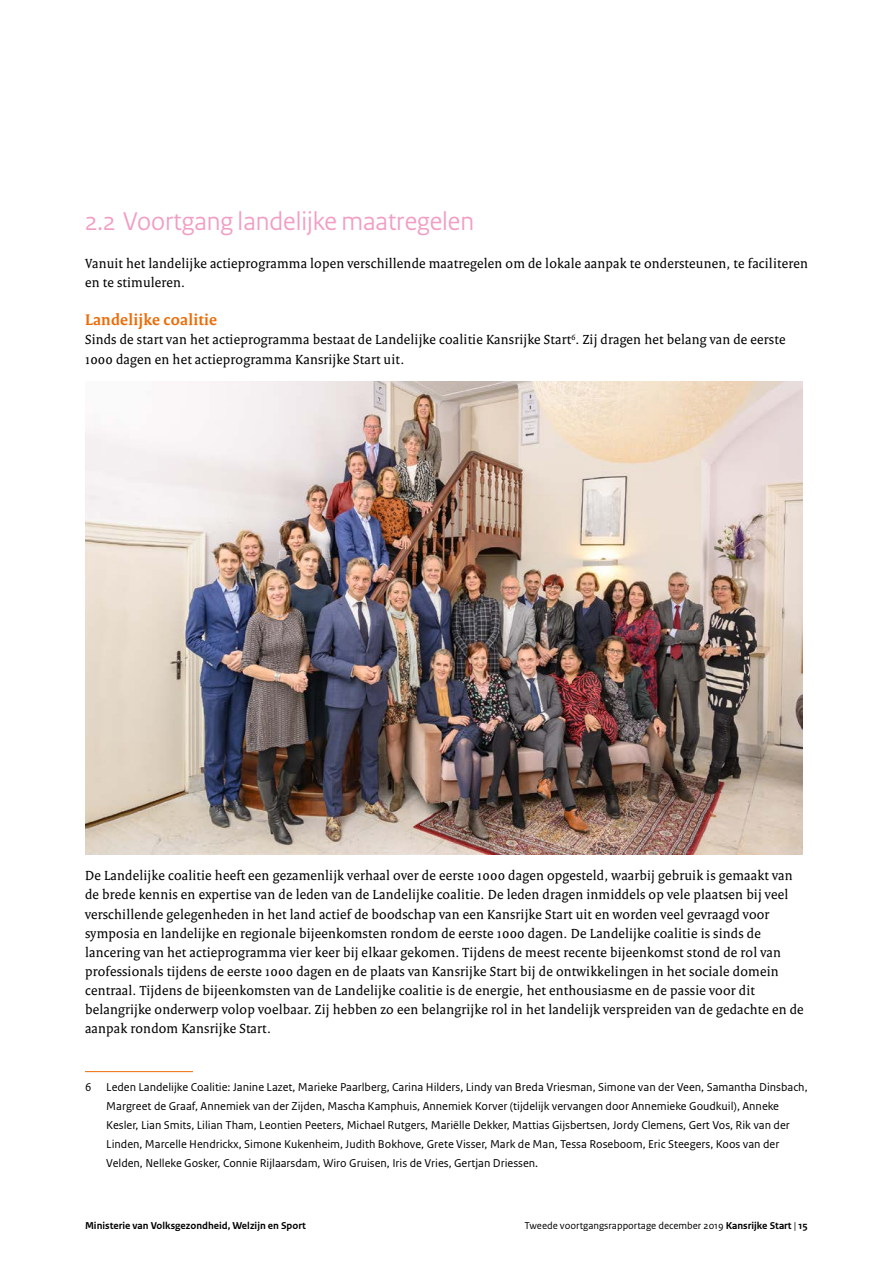
<style>
.page{position:relative;width:893px;height:1263px;background:#fff}
.page>*{position:absolute;margin:0;border:0;box-sizing:border-box;transform-origin:0 0}
.vws_06_-_Kop_niveau{font:27px "Rijksoverheid Sans Heading";color:#f19ec4}
.vws_08_-_Tussenkop_t{font:700 16.5px "Rijksoverheid Serif";letter-spacing:.015em;color:#ed6b06}
.vws_11_-_Plat{font:14.25px/19.2px "Rijksoverheid Serif";letter-spacing:.015em;color:#000}
.vws_24_-_Voetnoot{font:12px/19.2px "Rijksoverheid Sans Text";color:#000}
.t1{font:10.5px "Rijksoverheid Sans Text";color:#000}
.t2{font:700 10.5px "Rijksoverheid Sans Text";color:#000}
.s1{font-weight:700}
</style>
<div class="page">
<hr style="left:85px;top:1071px;width:108px;height:1px;background:#ed6b06">
<img style="left:85px;top:381px;width:718px;height:474px">
<p class="vws_06_-_Kop_niveau" style="left:85px;top:205px;width:391px">2.2 Voortgang landelijke maatregelen</p>
<p class="vws_11_-_Plat" style="left:85px;top:254px;width:724px">Vanuit het landelijke actieprogramma lopen verschillende maatregelen om de lokale aanpak te ondersteunen, te faciliteren en te stimuleren.</p>
<p class="vws_08_-_Tussenkop_t" style="left:85px;top:310px;width:134px">Landelijke coalitie</p>
<p class="vws_11_-_Plat" style="left:85px;top:330px;width:702px">Sinds de start van het actieprogramma bestaat de Landelijke coalitie Kansrijke Start<sup>6</sup>. Zij dragen het belang van de eerste<br>1000 dagen en het actieprogramma Kansrijke Start uit.</p>
<p class="vws_11_-_Plat" style="left:85px;top:866px;width:720px">De Landelijke coalitie heeft een gezamenlijk verhaal over de eerste 1000 dagen opgesteld, waarbij gebruik is gemaakt van de brede kennis en expertise van de leden van de Landelijke coalitie. De leden dragen inmiddels op vele plaatsen bij veel verschillende gelegenheden in het land actief de boodschap van een Kansrijke Start uit en worden veel gevraagd voor symposia en landelijke en regionale bijeenkomsten rondom de eerste 1000 dagen. De Landelijke coalitie is sinds de lancering van het actieprogramma vier keer bij elkaar gekomen. Tijdens de meest recente bijeenkomst stond de rol van professionals tijdens de eerste 1000 dagen en de plaats van Kansrijke Start bij de ontwikkelingen in het sociale domein centraal. Tijdens de bijeenkomsten van de Landelijke coalitie is de energie, het enthousiasme en de passie voor dit belangrijke onderwerp volop voelbaar. Zij hebben zo een belangrijke rol in het landelijk verspreiden van de gedachte en de aanpak rondom Kansrijke Start.</p>
<p class="vws_24_-_Voetnoot" style="left:106px;top:1077px;width:703px;text-indent:-21px">6 Leden Landelijke Coalitie: Janine Lazet, Marieke Paarlberg, Carina Hilders, Lindy van Breda Vriesman, Simone van der Veen, Samantha Dinsbach, Margreet de Graaf, Annemiek van der Zijden, Mascha Kamphuis, Annemiek Korver (tijdelijk vervangen door Annemieke Goudkuil), Anneke Kesler, Lian Smits, Lilian Tham, Leontien Peeters, Michael Rutgers, Mariëlle Dekker, Mattias Gijsbertsen, Jordy Clemens, Gert Vos, Rik van der Linden, Marcelle Hendrickx, Simone Kukenheim, Judith Bokhove, Grete Visser, Mark de Man, Tessa Roseboom, Eric Steegers, Koos van der Velden, Nelleke Gosker, Connie Rijlaarsdam, Wiro Gruisen, Iris de Vries, Gertjan Driessen.</p>
<p class="t2" style="left:85px;top:1219px;width:222px">Ministerie van Volksgezondheid, Welzijn en Sport</p>
<p class="t1" style="left:525px;top:1219px;width:285px">Tweede voortgangsrapportage december 2019 <span class="s1">Kansrijke Start</span> | <span class="s1">15</span></p>
</div>
